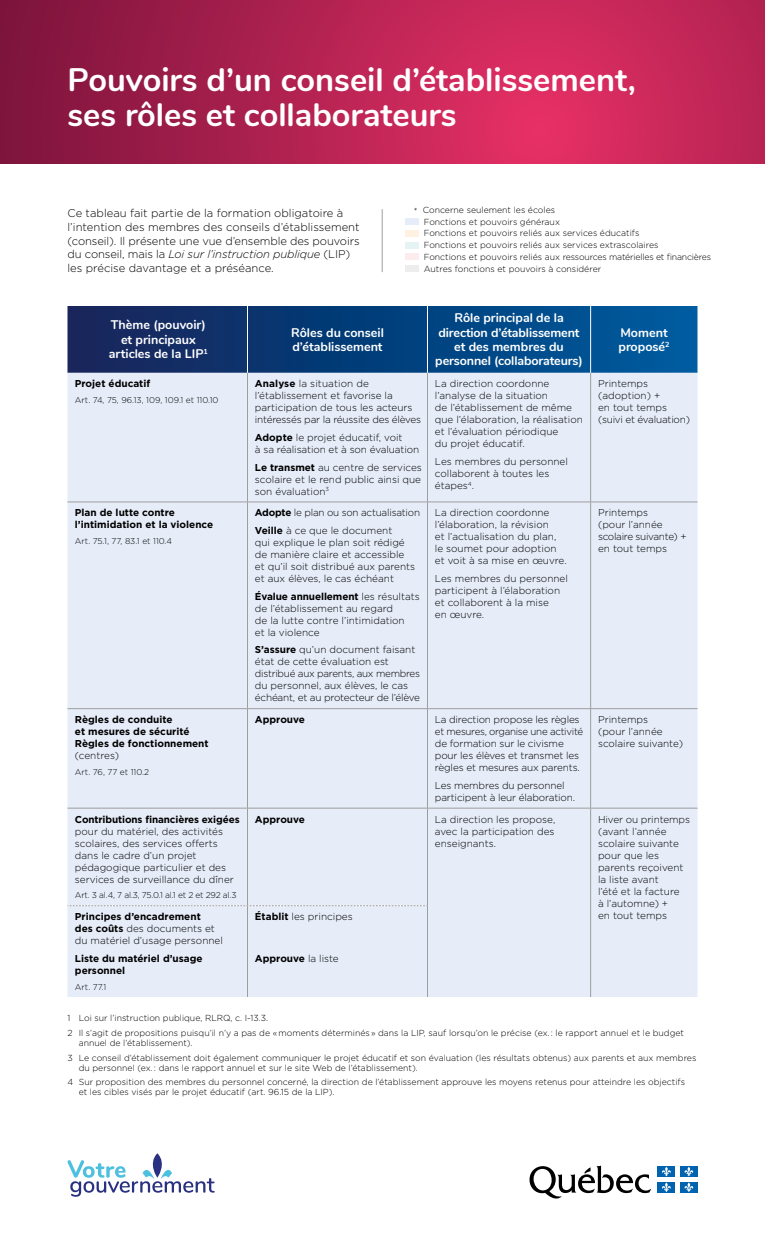
<style>
.page{position:relative;width:765px;height:1260px;background:#fff}
.page>*{position:absolute;margin:0;border:0;box-sizing:border-box;transform-origin:0 0}
.t1{font:700 32.5px/35px "Nunito";color:#fff}
.t2{font:700 12.5px/14.4px "Nunito";color:#fff;text-align:center}
.t3{font:300 11.25px/13.8px "Gotham";color:#000}
.t4{font:300 10px/12px "Gotham";color:#000}
.t5{font:300 10px/12px "Gotham";letter-spacing:-.02em;color:#000}
.t6{font:700 10px/12px "Gotham";color:#000}
.Note{font:300 8.75px/11.9px "Gotham";color:#000}
.t7{font:300 8.5px "Gotham";color:#000}
.t8{font:300 8.5px "Gotham";letter-spacing:-.02em;color:#000}
.s1{font-style:italic}
.s2{font-weight:700}
.s3{font-weight:300}
</style>
<div class="page">
<svg style="left:0;top:0;width:765px;height:163px;background:#b52352"></svg>
<img style="left:68px;top:1153px;width:146px;height:44px">
<img style="left:529px;top:1165px;width:169px;height:34px">
<div style="left:405px;top:218px;width:13px;height:7px;background:#e6ecf8"></div>
<div style="left:405px;top:230px;width:13px;height:7px;background:#fef1e1"></div>
<div style="left:405px;top:242px;width:13px;height:6px;background:#e5f3f5"></div>
<div style="left:405px;top:254px;width:13px;height:6px;background:#fdecee"></div>
<div style="left:405px;top:266px;width:13px;height:6px;background:#ededed"></div>
<svg style="left:68px;top:306px;width:630px;height:67px;background:#07407c"></svg>
<div style="left:68px;top:373px;width:630px;height:624px;background:#e6ecf8"></div>
<hr style="left:247px;top:373px;width:1px;height:129px;background:#9d9d9c">
<hr style="left:427px;top:373px;width:1px;height:129px;background:#9d9d9c">
<hr style="left:590px;top:373px;width:1px;height:129px;background:#9d9d9c">
<hr style="left:68px;top:502px;width:180px;height:1px;background:#9d9d9c">
<hr style="left:248px;top:502px;width:180px;height:1px;background:#9d9d9c">
<hr style="left:247px;top:502px;width:1px;height:206px;background:#9d9d9c">
<hr style="left:428px;top:502px;width:163px;height:1px;background:#9d9d9c">
<hr style="left:427px;top:502px;width:1px;height:206px;background:#9d9d9c">
<hr style="left:591px;top:502px;width:107px;height:1px;background:#9d9d9c">
<hr style="left:590px;top:502px;width:1px;height:206px;background:#9d9d9c">
<hr style="left:68px;top:708px;width:180px;height:1px;background:#9d9d9c">
<hr style="left:248px;top:708px;width:180px;height:1px;background:#9d9d9c">
<hr style="left:247px;top:709px;width:1px;height:99px;background:#9d9d9c">
<hr style="left:428px;top:708px;width:163px;height:1px;background:#9d9d9c">
<hr style="left:427px;top:709px;width:1px;height:99px;background:#9d9d9c">
<hr style="left:591px;top:708px;width:107px;height:1px;background:#9d9d9c">
<hr style="left:590px;top:709px;width:1px;height:99px;background:#9d9d9c">
<hr style="left:68px;top:808px;width:180px;height:1px;background:#9d9d9c">
<hr style="left:248px;top:808px;width:180px;height:1px;background:#9d9d9c">
<hr style="left:247px;top:808px;width:1px;height:97px;background:#9d9d9c">
<hr style="left:428px;top:808px;width:163px;height:1px;background:#9d9d9c">
<hr style="left:427px;top:808px;width:1px;height:98px;background:#9d9d9c">
<hr style="left:591px;top:808px;width:107px;height:1px;background:#9d9d9c">
<hr style="left:590px;top:808px;width:1px;height:98px;background:#9d9d9c">
<hr style="left:590px;top:906px;width:1px;height:91px;background:#9d9d9c">
<svg style="left:68px;top:905px;width:359px;height:1px"></svg>
<hr style="left:247px;top:906px;width:1px;height:91px;background:#9d9d9c">
<hr style="left:427px;top:906px;width:1px;height:91px;background:#9d9d9c">
<hr style="left:247px;top:306px;width:1px;height:67px;background:#fff">
<hr style="left:427px;top:306px;width:1px;height:67px;background:#fff">
<hr style="left:590px;top:306px;width:1px;height:67px;background:#fff">
<hr style="left:382px;top:209px;width:1px;height:63px;background:#9d9d9c">
<h1 class="t1" style="left:68px;top:60px;width:570px">Pouvoirs d’un conseil d’établissement, ses rôles et collaborateurs</h1>
<p class="t3" style="left:68px;top:206px;width:294px">Ce tableau fait partie de la formation obligatoire à l’intention des membres des conseils d’établissement (conseil). Il présente une vue d’ensemble des pouvoirs du conseil, mais la <span class="s1">Loi sur l’instruction publique</span> (LIP) les précise davantage et a préséance.</p>
<p class="Note" style="left:424px;top:203px;width:289px;text-indent:-10px">* Concerne seulement les écoles<br>Fonctions et pouvoirs généraux<br>Fonctions et pouvoirs reliés aux services éducatifs<br>Fonctions et pouvoirs reliés aux services extrascolaires<br>Fonctions et pouvoirs reliés aux ressources matérielles et financières Autres fonctions et pouvoirs à considérer</p>
<p class="t2" style="left:109px;top:317px;width:101px">Thème (pouvoir) et principaux articles de la LIP<sup>1</sup></p>
<p class="t2" style="left:291px;top:324px;width:94px;text-align:left">Rôles du conseil d’établissement</p>
<p class="t2" style="left:435px;top:310px;width:149px">Rôle principal de la direction d’établissement et des membres du personnel (collaborateurs)</p>
<p class="t6" style="left:75px;top:378px;width:77px">Projet éducatif</p>
<p class="t7" style="left:75px;top:395px;width:145px">Art. 74, 75, 96.13, 109, 109.1 et 110.10</p>
<p class="t4" style="left:255px;top:377px;width:168px"><span class="s2">Analyse</span> la situation de l’établissement et favorise la participation de tous les acteurs intéressés par la réussite des élèves</p>
<p class="t4" style="left:255px;top:431px;width:166px"><span class="s2">Adopte</span> le projet éducatif, voit<br>à sa réalisation et à son évaluation</p>
<p class="t4" style="left:255px;top:461px;width:168px;text-align:justify"><span class="s2">Le transmet</span> au centre de services scolaire et le rend public ainsi que son évaluation<sup>3</sup></p>
<p class="t4" style="left:435px;top:377px;width:149px">La direction coordonne l’analyse de la situation<br>de l’établissement de même que l’élaboration, la réalisation et l’évaluation périodique<br>du projet éducatif.</p>
<p class="t4" style="left:435px;top:455px;width:135px">Les membres du personnel collaborent à toutes les étapes<sup>4</sup>.</p>
<p class="t6" style="left:75px;top:507px;width:140px">Plan de lutte contre l’intimidation et la violence</p>
<p class="t7" style="left:75px;top:536px;width:99px">Art. 75.1, 77, 83.1 et 110.4</p>
<p class="t5" style="left:255px;top:507px;width:167px"><span class="s2">Adopte</span> le plan ou son actualisation</p>
<p class="t4" style="left:255px;top:524px;width:162px"><span class="s2">Veille</span> à ce que le document<br>qui explique le plan soit rédigé de manière claire et accessible et qu’il soit distribué aux parents et aux élèves, le cas échéant</p>
<p class="t4" style="left:255px;top:590px;width:166px"><span class="s2">Évalue annuellement</span> les résultats de l’établissement au regard<br>de la lutte contre l’intimidation<br>et la violence</p>
<p class="t5" style="left:255px;top:643px;width:167px"><span class="s2">S’assure</span> qu’un document faisant état de cette évaluation est distribué aux parents, aux membres du personnel, aux élèves, le cas échéant, et au protecteur de l’élève</p>
<p class="t4" style="left:435px;top:507px;width:133px">La direction coordonne l’élaboration, la révision<br>et l’actualisation du plan, le soumet pour adoption et voit à sa mise en œuvre.</p>
<p class="t4" style="left:435px;top:572px;width:135px">Les membres du personnel participent à l’élaboration et collaborent à la mise<br>en œuvre.</p>
<p class="t6" style="left:75px;top:714px;width:135px">Règles de conduite<br>et mesures de sécurité<br>Règles de fonctionnement <span class="s3">(centres)</span></p>
<p class="t7" style="left:75px;top:766px;width:76px">Art. 76, 77 et 110.2</p>
<p class="t6" style="left:255px;top:714px;width:52px">Approuve</p>
<p class="t5" style="left:435px;top:713px;width:150px">La direction propose les règles et mesures, organise une activité de formation sur le civisme pour les élèves et transmet les règles et mesures aux parents.</p>
<p class="t4" style="left:435px;top:779px;width:142px">Les membres du personnel participent à leur élaboration.</p>
<p class="t2" style="left:618px;top:324px;width:53px;text-align:left">Moment proposé<sup>2</sup></p>
<p class="t4" style="left:598px;top:377px;width:94px">Printemps (adoption) +<br>en tout temps (suivi et évaluation)</p>
<p class="t4" style="left:598px;top:507px;width:90px">Printemps<br>(pour l’année scolaire suivante) + en tout temps</p>
<p class="t4" style="left:598px;top:713px;width:86px">Printemps<br>(pour l’année scolaire suivante)</p>
<p class="t4" style="left:75px;top:813px;width:166px"><span class="s2">Contributions financières exigées </span>pour du matériel, des activités scolaires, des services offerts dans le cadre d’un projet pédagogique particulier et des services de surveillance du dîner</p>
<p class="t8" style="left:75px;top:890px;width:163px">Art. 3 al.4, 7 al.3, 75.0.1 al.1 et 2 et 292 al.3</p>
<p class="t6" style="left:255px;top:813px;width:52px">Approuve</p>
<p class="t4" style="left:435px;top:813px;width:122px;text-align:justify">La direction les propose, avec la participation des enseignants.</p>
<p class="t4" style="left:598px;top:813px;width:94px">Hiver ou printemps (avant l’année scolaire suivante pour que les parents reçoivent la liste avant<br>l’été et la facture<br>à l’automne) +</p>
<p class="t4" style="left:255px;top:910px;width:99px"><span class="s2">Établit</span> les principes</p>
<p class="t6" style="left:255px;top:952px;width:85px">Approuve <span class="s3">la liste</span></p>
<p class="t6" style="left:75px;top:911px;width:127px">Principes d’encadrement</p>
<p class="t4" style="left:598px;top:909px;width:71px">en tout temps</p>
<p class="t4" style="left:75px;top:922px;width:150px"><span class="s2">des coûts</span> des documents et du matériel d’usage personnel</p>
<p class="t6" style="left:75px;top:952px;width:129px">Liste du matériel d’usage personnel</p>
<p class="t7" style="left:75px;top:981px;width:33px">Art. 77.1</p>
<p class="Note" style="left:68px;top:1012px;width:202px">1 Loi sur l’instruction publique, RLRQ, c. I-13.3.</p>
<p class="Note" style="left:79px;top:1028px;width:607px;line-height:10px;text-indent:-11px">2 Il s’agit de propositions puisqu’il n’y a pas de « moments déterminés » dans la LIP, sauf lorsqu’on le précise (ex. : le rapport annuel et le budget annuel de l’établissement).</p>
<p class="Note" style="left:79px;top:1052px;width:619px;line-height:10px;text-indent:-11px">3 Le conseil d’établissement doit également communiquer le projet éducatif et son évaluation (les résultats obtenus) aux parents et aux membres du personnel (ex. : dans le rapport annuel et sur le site Web de l’établissement).</p>
<p class="Note" style="left:79px;top:1077px;width:608px;line-height:10px;text-indent:-11px">4 Sur proposition des membres du personnel concerné, la direction de l’établissement approuve les moyens retenus pour atteindre les objectifs et les cibles visés par le projet éducatif (art. 96.15 de la LIP).</p>
</div>
